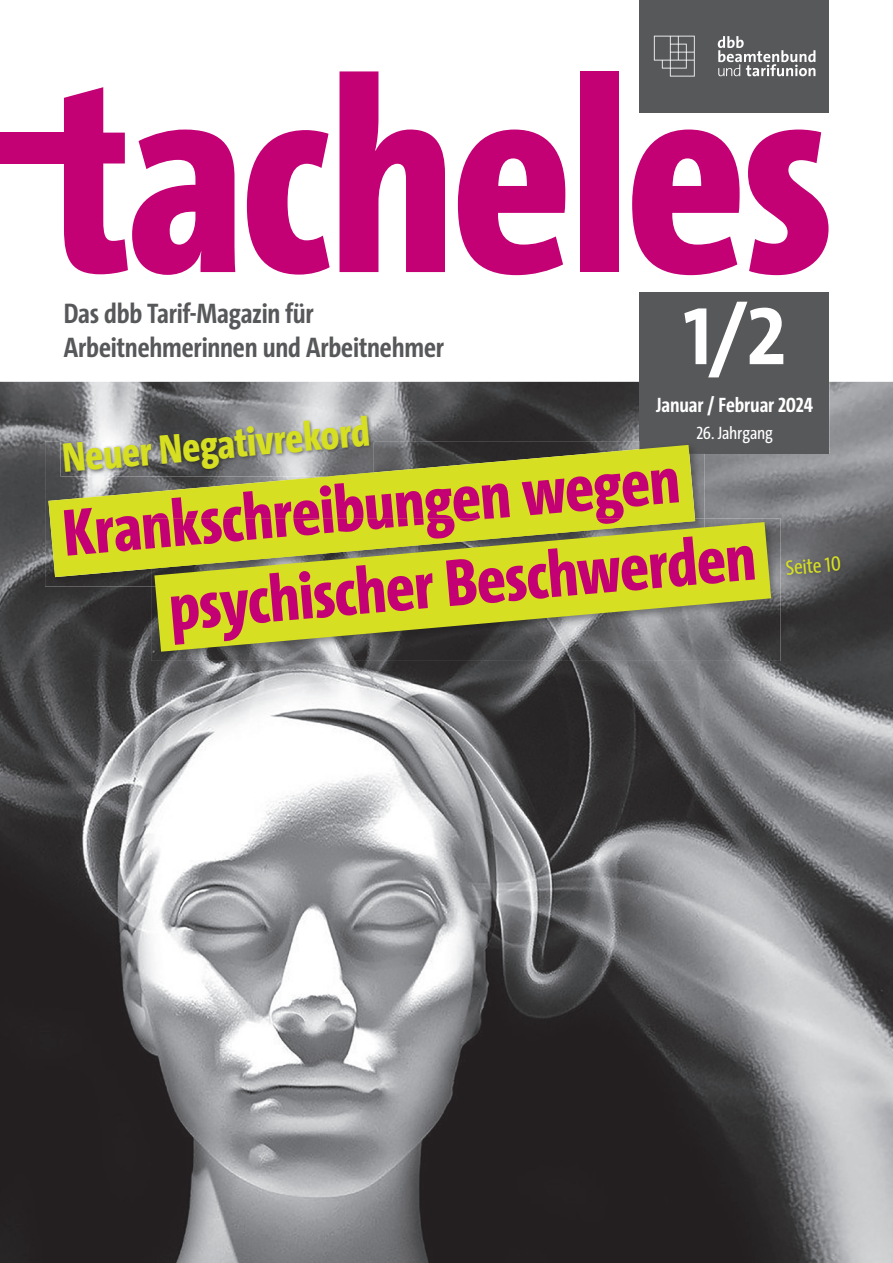
<style>
.page{position:relative;width:893px;height:1263px;background:#fff}
.page>*{position:absolute;margin:0;border:0;box-sizing:border-box;transform-origin:0 0}
.t1{font:800 280.5px "The Sans Cd LF8";letter-spacing:-.015em;color:#c30175}
.t2{font:700 82.5px "The Sans C4 s";color:#fff}
.t3{font:800 67.5px "The Sans Cd LF8";color:#c30175}
.t4{font:800 42px "The Sans Cd LF8";color:#d6df21}
.t5{font:700 28.5px/34.2px "The Sans Cd LF7";letter-spacing:-.005em;color:#57585a}
.t6{font:700 21px "The Sans Cd LF7";letter-spacing:-.01em;color:#fff}
.t7{font:21px "The Sans Cd LF5 Plain";color:#d6df21}
.t8{font:18px "The Sans Cd LF5 Plain";letter-spacing:-.01em;color:#fff}
</style>
<div class="page">
<img style="left:0;top:382px;width:893px;height:881px">
<div style="left:640px;top:0;width:189px;height:112px;background:#57585a"></div>
<div style="left:0;top:132px;width:63px;height:31px;background:#c30175"></div>
<div style="left:640px;top:292px;width:189px;height:162px;background:#57585a"></div>
<svg style="left:718px;top:36px;width:97px;height:40px"></svg>
<svg style="left:654px;top:36px;width:41px;height:41px"></svg>
<img style="left:45px;top:441px;width:660px;height:146px">
<img style="left:640px;top:441px;width:65px;height:13px">
<svg style="left:697px;top:441px;width:8px;height:2px"></svg>
<svg style="left:48px;top:445px;width:647px;height:132px;background:#bcc32c"></svg>
<img style="left:782px;top:553px;width:64px;height:27px">
<img style="left:61px;top:414px;width:313px;height:63px">
<img style="left:326px;top:472px;width:48px;height:5px">
<img style="left:151px;top:518px;width:629px;height:143px">
<img style="left:151px;top:518px;width:520px;height:46px">
<svg style="left:154px;top:522px;width:617px;height:130px;background:#b7b735"></svg>
<h1 class="t1" style="left:49px;top:-3px;width:786px">tacheles</h1>
<p class="t5" style="left:64px;top:295px;width:382px">Das dbb Tarif-Magazin für<br>Arbeitnehmerinnen und Arbeitnehmer</p>
<p class="t6" style="left:656px;top:391px;width:158px">Januar / Februar 2024</p>
<h2 class="t2" style="left:683px;top:283px;width:105px">1/2</h2>
<h3 class="t4" style="left:60px;top:431px;width:310px;rotate:-5deg">Neuer Negativrekord</h3>
<p class="t8" style="left:696px;top:422px;width:78px">26. Jahrgang</p>
<h3 class="t3" style="left:59px;top:490px;width:620px;rotate:-5deg">Krankschreibungen wegen</h3>
<h3 class="t3" style="left:165px;top:565px;width:590px;rotate:-5deg">psychischer Beschwerden</h3>
<p class="t7" style="left:785px;top:554px;width:57px;rotate:-5deg">Seite 10</p>
</div>
